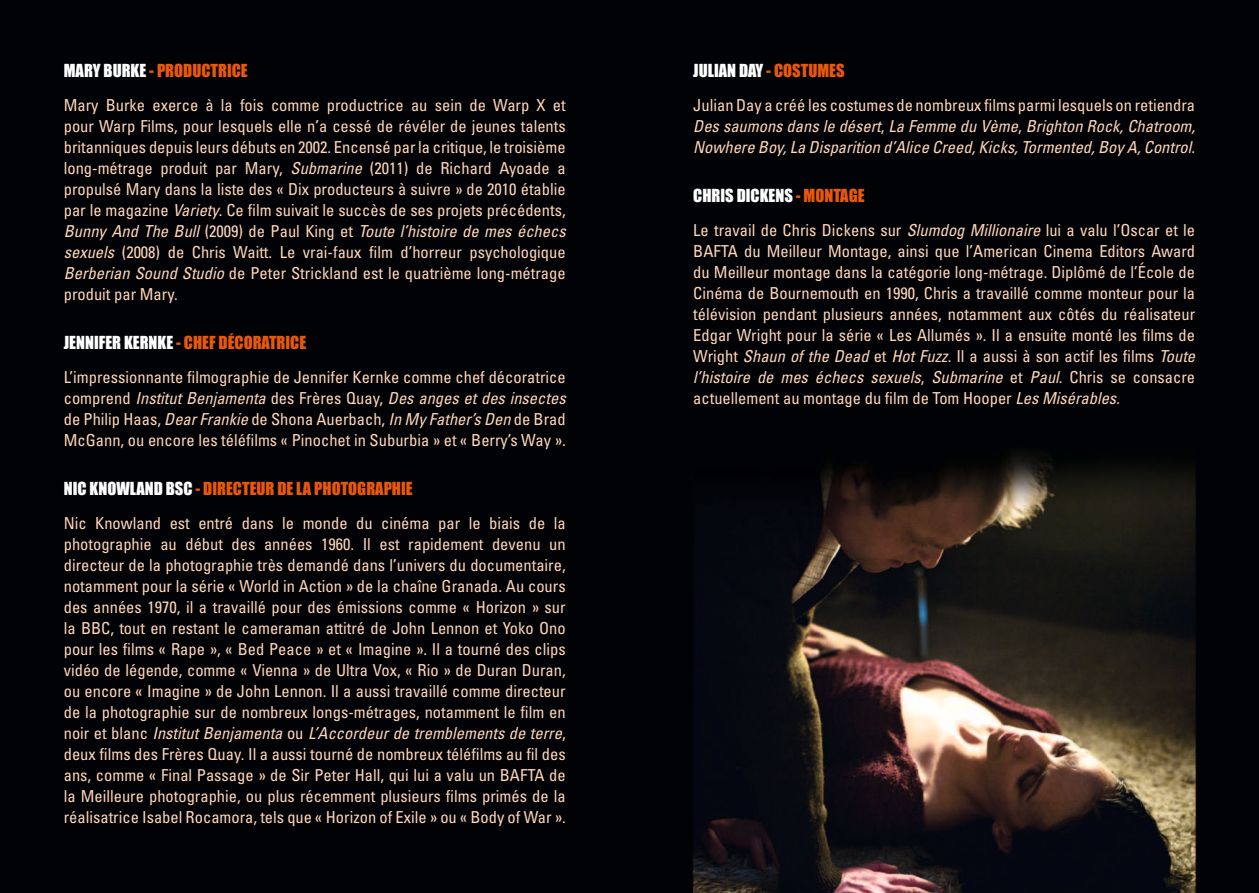
<style>
.page{position:relative;width:1259px;height:893px;background:#fff}
.page>*{position:absolute;margin:0;border:0;box-sizing:border-box;transform-origin:0 0}
.Style_de_paragraphe{font:condensed 16.5px/21px "Univers";color:#ffd5b9;text-align:justify}
.Style_de_paragraphe-2{font:italic condensed 16.5px/21px "Univers";color:#ffd5b9;text-align:justify}
.Style_de_paragraphe-3{font:16.5px "Impact";color:#e7580d}
.Style_de_paragraphe-4{font:16.5px "Impact";color:#fff}
.s1{color:#fff}
.s2{font-style:italic}
.s3{color:#e7580d}
.s4{font-style:normal}
</style>
<div class="page">
<img style="left:0;top:0;width:1259px;height:893px">
<p class="Style_de_paragraphe-3" style="left:64px;top:58px;width:185px"><span class="s1">MARY BURKE</span> - PRODUCTRICE</p>
<p class="Style_de_paragraphe" style="left:64px;top:94px;width:503px">Mary Burke exerce à la fois comme productrice au sein de Warp X et pour Warp Films, pour lesquels elle n’a cessé de révéler de jeunes talents britanniques depuis leurs débuts en 2002. Encensé par la critique, le troisième long-métrage produit par Mary, <span class="s2">Submarine</span> (2011) de Richard Ayoade a propulsé Mary dans la liste des « Dix producteurs à suivre » de 2010 établie par le magazine <span class="s2">Variety</span>. Ce film suivait le succès de ses projets précédents, <span class="s2">Bunny And The Bull</span> (2009) de Paul King et <span class="s2">Toute l’histoire de mes échecs sexuels</span> (2008) de Chris Waitt. Le vrai-faux film d’horreur psychologique <span class="s2">Berberian Sound Studio</span> de Peter Strickland est le quatrième long-métrage produit par Mary.</p>
<p class="Style_de_paragraphe-3" style="left:64px;top:330px;width:244px"><span class="s1">JENNIFER KERNKE</span> - CHEF DÉCORATRICE</p>
<p class="Style_de_paragraphe" style="left:64px;top:366px;width:503px">L’impressionnante filmographie de Jennifer Kernke comme chef décoratrice comprend <span class="s2">Institut Benjamenta</span> des Frères Quay, <span class="s2">Des anges et des insectes </span>de Philip Haas, <span class="s2">Dear Frankie</span> de Shona Auerbach, <span class="s2">In My Father’s Den</span> de Brad McGann, ou encore les téléfilms « Pinochet in Suburbia » et « Berry’s Way ».</p>
<p class="Style_de_paragraphe-3" style="left:64px;top:476px;width:350px"><span class="s1">NIC KNOWLAND BSC</span> - DIRECTEUR DE LA PHOTOGRAPHIE</p>
<p class="Style_de_paragraphe" style="left:64px;top:512px;width:503px">Nic Knowland est entré dans le monde du cinéma par le biais de la photographie au début des années 1960. Il est rapidement devenu un directeur de la photographie très demandé dans l’univers du documentaire, notamment pour la série « World in Action » de la chaîne Granada. Au cours des années 1970, il a travaillé pour des émissions comme « Horizon » sur la BBC, tout en restant le cameraman attitré de John Lennon et Yoko Ono pour les films « Rape », « Bed Peace » et « Imagine ». Il a tourné des clips vidéo de légende, comme « Vienna » de Ultra Vox, « Rio » de Duran Duran, ou encore « Imagine » de John Lennon. Il a aussi travaillé comme directeur de la photographie sur de nombreux longs-métrages, notamment le film en noir et blanc <span class="s2">Institut Benjamenta</span> ou <span class="s2">L’Accordeur de tremblements de terre</span>, deux films des Frères Quay. Il a aussi tourné de nombreux téléfilms au fil des ans, comme « Final Passage » de Sir Peter Hall, qui lui a valu un BAFTA de la Meilleure photographie, ou plus récemment plusieurs films primés de la réalisatrice Isabel Rocamora, tels que « Horizon of Exile » ou « Body of War ».</p>
<p class="Style_de_paragraphe-4" style="left:693px;top:58px;width:153px">JULIAN DAY <span class="s3">- COSTUMES</span></p>
<p class="Style_de_paragraphe-2" style="left:693px;top:94px;width:503px"><span class="s4">Julian Day a créé les costumes de nombreux films parmi lesquels on retiendra </span>Des saumons dans le désert<span class="s4">,</span> La Femme du Vème<span class="s4">,</span> Brighton Rock, Chatroom, Nowhere Boy, La Disparition d’Alice Creed, Kicks, Tormented, Boy A, Control<span class="s4">.</span></p>
<p class="Style_de_paragraphe-4" style="left:693px;top:183px;width:173px">CHRIS DICKENS <span class="s3">- MONTAGE</span></p>
<p class="Style_de_paragraphe" style="left:693px;top:219px;width:503px">Le travail de Chris Dickens sur <span class="s2">Slumdog Millionaire</span> lui a valu l’Oscar et le BAFTA du Meilleur Montage, ainsi que l’American Cinema Editors Award du Meilleur montage dans la catégorie long-métrage. Diplômé de l’École de Cinéma de Bournemouth en 1990, Chris a travaillé comme monteur pour la télévision pendant plusieurs années, notamment aux côtés du réalisateur Edgar Wright pour la série « Les Allumés ». Il a ensuite monté les films de Wright <span class="s2">Shaun of the Dead</span> et <span class="s2">Hot Fuzz</span>. Il a aussi à son actif les films <span class="s2">Toute l’histoire de mes échecs sexuels</span>, <span class="s2">Submarine</span> et <span class="s2">Paul</span>. Chris se consacre actuellement au montage du film de Tom Hooper <span class="s2">Les Misérables.</span></p>
</div>
